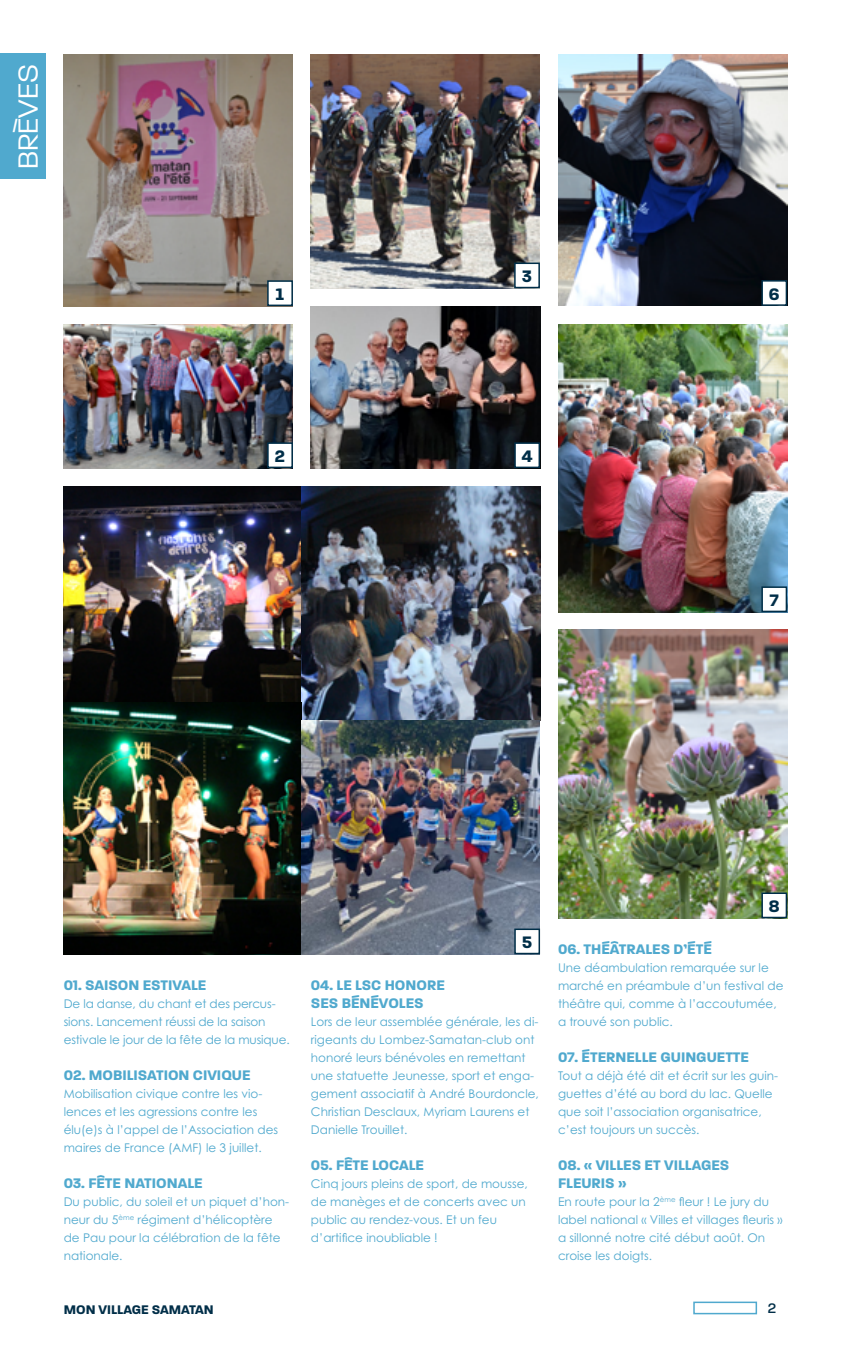
<style>
.page{position:relative;width:851px;height:1361px;background:#fff}
.page>*{position:absolute;margin:0;border:0;box-sizing:border-box;transform-origin:0 0}
.t1{font:300 30px "Paralucent";color:#fff}
.t2{font:700 18px "Paralucent Text";color:#002e48}
.t3{font:700 15px/18px "Paralucent";color:#50a9ce}
.t4{font:500 15px "Paralucent";color:#002e48}
.t5{font:700 13.5px "Paralucent";color:#002e48}
.t6{font:12px/18px "Century Gothic Pro";color:#50a9ce}
</style>
<div class="page">
<div style="left:0;top:54px;width:45px;height:125px;background:#50a9ce"></div>
<div style="left:693px;top:1301px;width:64px;height:13px;border:2px solid #50a9ce"></div>
<img style="left:311px;top:54px;width:229px;height:234px">
<img style="left:64px;top:324px;width:229px;height:144px">
<img style="left:311px;top:306px;width:229px;height:162px">
<img style="left:64px;top:486px;width:476px;height:468px">
<img style="left:302px;top:486px;width:238px;height:234px">
<img style="left:64px;top:702px;width:238px;height:252px">
<img style="left:558px;top:630px;width:229px;height:288px">
<img style="left:558px;top:54px;width:229px;height:252px">
<img style="left:558px;top:324px;width:229px;height:288px">
<div style="left:514px;top:442px;width:26px;height:26px;background:#fff;border:2px solid #002e48"></div>
<div style="left:761px;top:280px;width:26px;height:26px;background:#fff;border:2px solid #002e48"></div>
<div style="left:761px;top:586px;width:26px;height:26px;background:#fff;border:2px solid #002e48"></div>
<div style="left:761px;top:892px;width:26px;height:26px;background:#fff;border:2px solid #002e48"></div>
<img style="left:64px;top:54px;width:229px;height:252px">
<div style="left:267px;top:280px;width:26px;height:26px;background:#fff;border:2px solid #002e48"></div>
<div style="left:267px;top:442px;width:26px;height:26px;background:#fff;border:2px solid #002e48"></div>
<div style="left:514px;top:262px;width:26px;height:26px;background:#fff;border:2px solid #002e48"></div>
<div style="left:514px;top:928px;width:26px;height:26px;background:#fff;border:2px solid #002e48"></div>
<h1 class="t1" style="left:11px;top:169px;width:106px;rotate:-90deg">BRÈVES</h1>
<h2 class="t2" style="left:274px;top:283px;width:12px">1</h2>
<h2 class="t2" style="left:274px;top:445px;width:12px">2</h2>
<h2 class="t2" style="left:521px;top:265px;width:12px">3</h2>
<h2 class="t2" style="left:521px;top:445px;width:12px">4</h2>
<h2 class="t2" style="left:768px;top:283px;width:12px">6</h2>
<h2 class="t2" style="left:768px;top:589px;width:12px">7</h2>
<p class="t3" style="left:64px;top:976px;width:144px">01. SAISON ESTIVALE</p>
<p class="t6" style="left:64px;top:995px;width:227px">De la danse, du chant et des percus&shy;sions. Lancement réussi de la saison estivale le jour de la fête de la musique.</p>
<p class="t3" style="left:64px;top:1066px;width:188px">02. MOBILISATION CIVIQUE</p>
<p class="t6" style="left:64px;top:1085px;width:216px">Mobilisation civique contre les vio&shy;lences et les agressions contre les élu(e)s à l’appel de l’Association des maires de France (AMF) le 3 juillet.</p>
<p class="t3" style="left:64px;top:1174px;width:140px">03. FÊTE NATIONALE</p>
<p class="t6" style="left:64px;top:1193px;width:227px">Du public, du soleil et un piquet d’hon&shy;neur du 5<sup>ème</sup> régiment d’hélicoptère de Pau pour la célébration de la fête nationale.</p>
<h2 class="t2" style="left:521px;top:931px;width:12px">5</h2>
<p class="t3" style="left:311px;top:976px;width:135px">04. LE LSC HONORE<br>SES BÉNÉVOLES</p>
<p class="t6" style="left:311px;top:1013px;width:229px">Lors de leur assemblée générale, les di&shy;rigeants du Lombez-Samatan-club ont honoré leurs bénévoles en remettant une statuette Jeunesse, sport et enga&shy;gement associatif à André Bourdoncle, Christian Desclaux, Myriam Laurens et Danielle Trouillet.</p>
<p class="t3" style="left:311px;top:1156px;width:115px">05. FÊTE LOCALE</p>
<p class="t6" style="left:311px;top:1175px;width:218px">Cinq jours pleins de sport, de mousse, de manèges et de concerts avec un public au rendez-vous. Et un feu d’artifice inoubliable !</p>
<h2 class="t2" style="left:768px;top:895px;width:12px">8</h2>
<p class="t3" style="left:558px;top:940px;width:155px">06. THÉÂTRALES D’ÉTÉ</p>
<p class="t6" style="left:558px;top:959px;width:227px">Une déambulation remarquée sur le marché en préambule d’un festival de théâtre qui, comme à l’accoutumée, a trouvé son public.</p>
<p class="t3" style="left:558px;top:1048px;width:192px">07. ÉTERNELLE GUINGUETTE</p>
<p class="t6" style="left:558px;top:1067px;width:221px">Tout a déjà été dit et écrit sur les guin&shy;guettes d’été au bord du lac. Quelle que soit l’association organisatrice, c’est toujours un succès.</p>
<p class="t3" style="left:558px;top:1156px;width:173px">08. « VILLES ET VILLAGES<br>FLEURIS »</p>
<p class="t6" style="left:558px;top:1193px;width:226px">En route pour la 2<sup>ème</sup> fleur ! Le jury du label national « Villes et villages fleuris » a sillonné notre cité début août. On croise les doigts.</p>
<p class="t5" style="left:64px;top:1302px;width:151px">MON VILLAGE SAMATAN</p>
<p class="t4" style="left:767px;top:1299px;width:10px">2</p>
</div>
